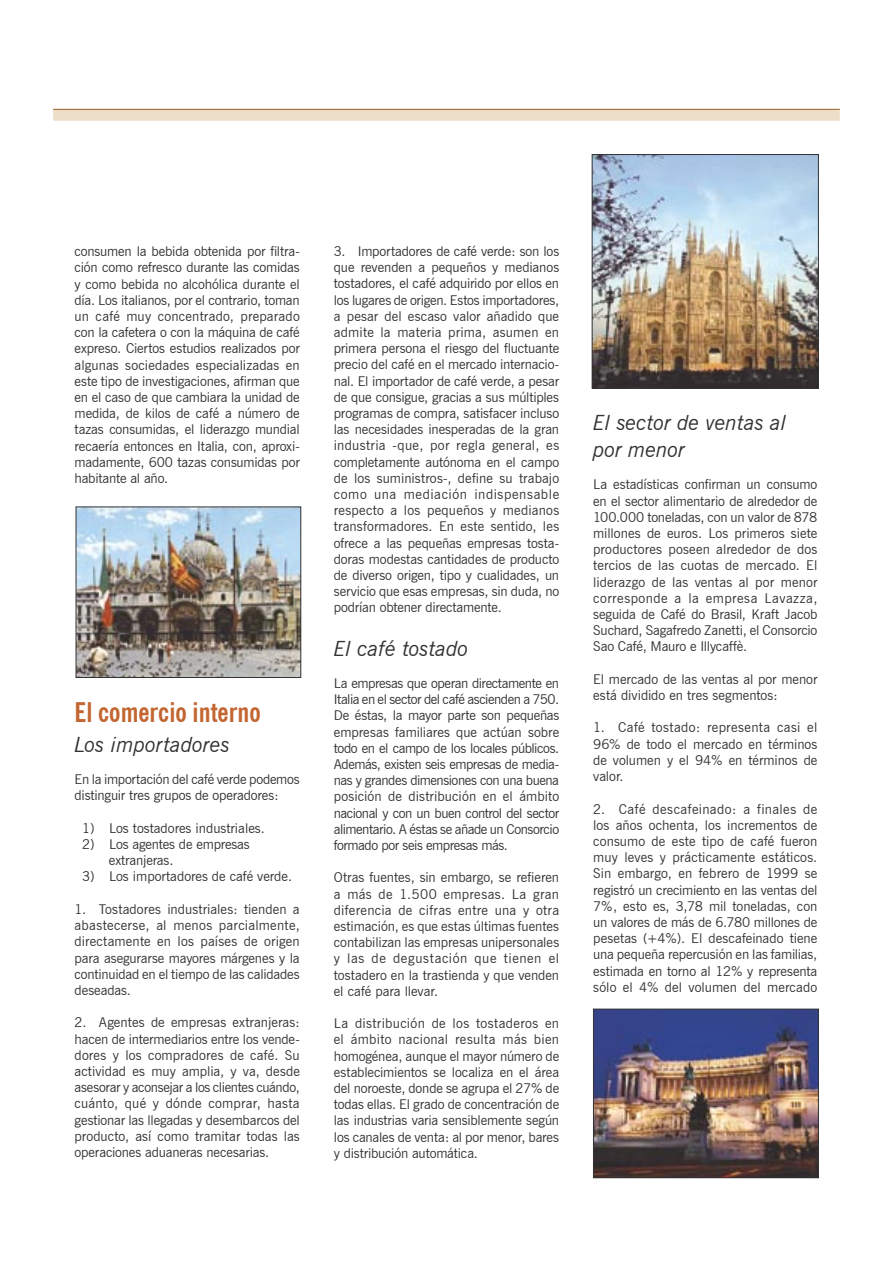
<style>
.page{position:relative;width:893px;height:1263px;background:#fff}
.page>*{position:absolute;margin:0;border:0;box-sizing:border-box;transform-origin:0 0}
.Subtitulo2{font:700 condensed 27px "News Gothic BT";color:#c36531}
.Subtitulo{font:italic 21px/27px "News Gothic BT";color:#323235}
.t1{font:13.5px/16.2px "News Gothic BT";letter-spacing:-.01em;color:#323235;text-align:justify}
</style>
<div class="page">
<div style="left:53px;top:109px;width:787px;height:12px;background:#eddec9"></div>
<hr style="left:53px;top:109px;width:787px;height:1px;background:#9b6426">
<img style="left:594px;top:156px;width:223px;height:230px">
<div style="left:592px;top:154px;width:227px;height:234px;border:1px solid #323235"></div>
<img style="left:78px;top:509px;width:221px;height:167px">
<div style="left:76px;top:507px;width:225px;height:171px;border:1px solid #323235"></div>
<img style="left:595px;top:1011px;width:222px;height:165px">
<div style="left:593px;top:1009px;width:226px;height:169px;border:1px solid #323235"></div>
<p class="t1" style="left:75px;top:243px;width:227px">consumen la bebida obtenida por filtra&shy;ción como refresco durante las comidas y como bebida no alcohólica durante el día. Los italianos, por el contrario, toman un café muy concentrado, preparado con la cafetera o con la máquina de café expreso. Ciertos estudios realizados por algunas sociedades especializadas en este tipo de investigaciones, afirman que en el caso de que cambiara la unidad de medida, de kilos de café a número de tazas consumidas, el liderazgo mundial recaería entonces en Italia, con, aproxi&shy;madamente, 600 tazas consumidas por habitante al año.</p>
<p class="Subtitulo2" style="left:75px;top:696px;width:188px">El comercio interno</p>
<p class="Subtitulo" style="left:75px;top:731px;width:157px">Los importadores</p>
<p class="t1" style="left:75px;top:771px;width:227px">En la importación del café verde podemos distinguir tres grupos de operadores:</p>
<p class="t1" style="left:82px;top:820px;width:184px">1) Los tostadores industriales.</p>
<p class="t1" style="left:109px;top:836px;width:142px;text-indent:-27px">2) Los agentes de empresas extranjeras.</p>
<p class="t1" style="left:82px;top:868px;width:211px">3) Los importadores de café verde.</p>
<p class="t1" style="left:75px;top:901px;width:227px">1. Tostadores industriales: tienden a abastecerse, al menos parcialmente, directamente en los países de origen para asegurarse mayores márgenes y la continuidad en el tiempo de las calidades deseadas.</p>
<p class="t1" style="left:75px;top:1014px;width:227px">2. Agentes de empresas extranjeras: hacen de intermediarios entre los vende&shy;dores y los compradores de café. Su actividad es muy amplia, y va, desde asesorar y aconsejar a los clientes cuándo, cuánto, qué y dónde comprar, hasta gestionar las llegadas y desembarcos del producto, así como tramitar todas las operaciones aduaneras necesarias.</p>
<p class="t1" style="left:334px;top:243px;width:227px">3. Importadores de café verde: son los que revenden a pequeños y medianos tostadores, el café adquirido por ellos en los lugares de origen. Estos importadores, a pesar del escaso valor añadido que admite la materia prima, asumen en primera persona el riesgo del fluctuante precio del café en el mercado internacio&shy;nal. El importador de café verde, a pesar de que consigue, gracias a sus múltiples programas de compra, satisfacer incluso las necesidades inesperadas de la gran industria -que, por regla general, es completamente autónoma en el campo de los suministros-, define su trabajo como una mediación indispensable respecto a los pequeños y medianos transformadores. En este sentido, les ofrece a las pequeñas empresas tosta&shy;doras modestas cantidades de producto de diverso origen, tipo y cualidades, un servicio que esas empresas, sin duda, no podrían obtener directamente.</p>
<p class="Subtitulo" style="left:334px;top:634px;width:136px">El café tostado</p>
<p class="t1" style="left:334px;top:675px;width:227px">La empresas que operan directamente en Italia en el sector del café ascienden a 750.<br>De éstas, la mayor parte son pequeñas empresas familiares que actúan sobre todo en el campo de los locales públicos.<br>Además, existen seis empresas de media&shy;nas y grandes dimensiones con una buena posición de distribución en el ámbito nacional y con un buen control del sector alimentario. A éstas se añade un Consorcio formado por seis empresas más.</p>
<p class="t1" style="left:334px;top:869px;width:227px">Otras fuentes, sin embargo, se refieren a más de 1.500 empresas. La gran diferencia de cifras entre una y otra estimación, es que estas últimas fuentes contabilizan las empresas unipersonales y las de degustación que tienen el tostadero en la trastienda y que venden el café para llevar.</p>
<p class="t1" style="left:334px;top:1015px;width:227px">La distribución de los tostaderos en el ámbito nacional resulta más bien homogénea, aunque el mayor número de establecimientos se localiza en el área del noroeste, donde se agrupa el 27% de todas ellas. El grado de concentración de las industrias varia sensiblemente según los canales de venta: al por menor, bares y distribución automática.</p>
<p class="Subtitulo" style="left:593px;top:409px;width:195px">El sector de ventas al por menor</p>
<p class="t1" style="left:593px;top:476px;width:226px">La estadísticas confirman un consumo en el sector alimentario de alrededor de 100.000 toneladas, con un valor de 878 millones de euros. Los primeros siete productores poseen alrededor de dos tercios de las cuotas de mercado. El liderazgo de las ventas al por menor corresponde a la empresa Lavazza, seguida de Café do Brasil, Kraft Jacob Suchard, Sagafredo Zanetti, el Consorcio Sao Café, Mauro e Illycaffè.</p>
<p class="t1" style="left:593px;top:671px;width:226px">El mercado de las ventas al por menor está dividido en tres segmentos:</p>
<p class="t1" style="left:593px;top:719px;width:226px">1. Café tostado: representa casi el 96% de todo el mercado en términos de volumen y el 94% en términos de valor.</p>
<p class="t1" style="left:593px;top:800px;width:226px">2. Café descafeinado: a finales de los años ochenta, los incrementos de consumo de este tipo de café fueron muy leves y prácticamente estáticos.<br>Sin embargo, en febrero de 1999 se registró un crecimiento en las ventas del 7%, esto es, 3,78 mil toneladas, con un valores de más de 6.780 millones de pesetas (+4%). El descafeinado tiene una pequeña repercusión en las familias, estimada en torno al 12% y representa sólo el 4% del volumen del mercado</p>
</div>
